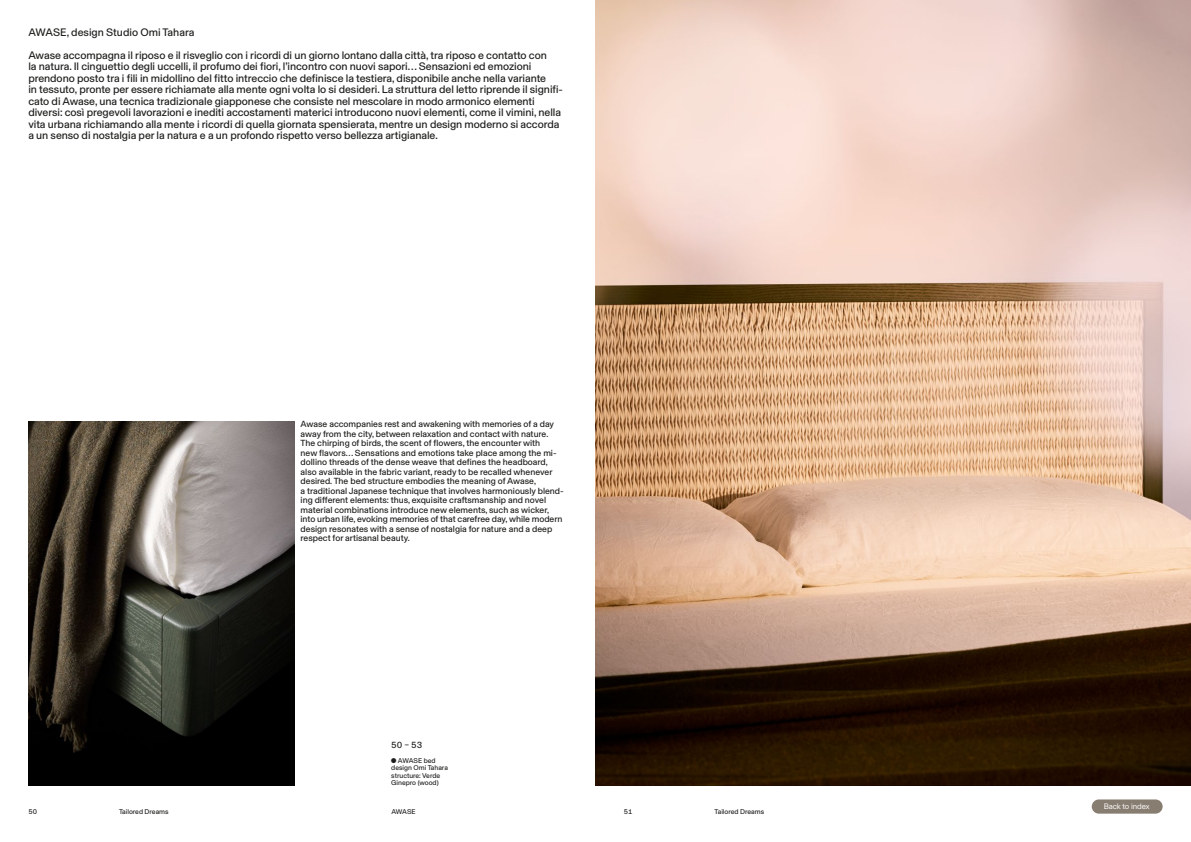
<style>
.page{position:relative;width:1191px;height:842px;background:#fff}
.page>*{position:absolute;margin:0;border:0;box-sizing:border-box;transform-origin:0 0}
.t1{font:11px/11.5px "Basel Grotesk";letter-spacing:-.005em;color:#1d1d1b}
.t2{font:9px/9.5px "Basel Grotesk";color:#1d1d1b}
.t3{font:8px "Basel Grotesk";letter-spacing:-.01em;color:#fff}
.t4{font:7px/7.5px "Basel Grotesk";color:#1d1d1b}
</style>
<div class="page">
<img style="left:28px;top:421px;width:267px;height:364px">
<img style="left:595px;top:0;width:596px;height:785px">
<div style="left:1091px;top:799px;width:71px;height:15px;background:#887d71;border-radius:7px"></div>
<p class="t1" style="left:28px;top:20px;width:520px;line-height:23px">AWASE, design Studio Omi Tahara<br>Awase accompagna il riposo e il risveglio con i ricordi di un giorno lontano dalla città, tra riposo e contatto con</p>
<p class="t1" style="left:28px;top:60px;width:536px">la natura. Il cinguettio degli uccelli, il profumo dei fiori, l’incontro con nuovi sapori… Sensazioni ed emozioni prendono posto tra i fili in midollino del fitto intreccio che definisce la testiera, disponibile anche nella variante<br>in tessuto, pronte per essere richiamate alla mente ogni volta lo si desideri. La struttura del letto riprende il signifi&shy;cato di Awase, una tecnica tradizionale giapponese che consiste nel mescolare in modo armonico elementi diversi: così pregevoli lavorazioni e inediti accostamenti materici introducono nuovi elementi, come il vimini, nella vita urbana richiamando alla mente i ricordi di quella giornata spensierata, mentre un design moderno si accorda a un senso di nostalgia per la natura e a un profondo rispetto verso bellezza artigianale.</p>
<p class="t2" style="left:300px;top:419px;width:265px">Awase accompanies rest and awakening with memories of a day away from the city, between relaxation and contact with nature.<br>The chirping of birds, the scent of flowers, the encounter with<br>new flavors… Sensations and emotions take place among the mi&shy;dollino threads of the dense weave that defines the headboard, also available in the fabric variant, ready to be recalled whenever desired. The bed structure embodies the meaning of Awase,<br>a traditional Japanese technique that involves harmoniously blend&shy;ing different elements: thus, exquisite craftsmanship and novel material combinations introduce new elements, such as wicker, into urban life, evoking memories of that carefree day, while modern design resonates with a sense of nostalgia for nature and a deep respect for artisanal beauty.</p>
<p class="t2" style="left:391px;top:739px;width:32px">50 – 53</p>
<p class="t4" style="left:391px;top:756px;width:58px">⚫ AWASE bed design Omi Tahara structure: Verde<br>Ginepro (wood)</p>
<p class="t4" style="left:28px;top:807px;width:10px">50</p>
<p class="t4" style="left:119px;top:807px;width:51px">Tailored Dreams</p>
<p class="t4" style="left:391px;top:807px;width:26px">AWASE</p>
<p class="t4" style="left:624px;top:807px;width:10px">51</p>
<p class="t4" style="left:714px;top:807px;width:51px">Tailored Dreams</p>
<p class="t3" style="left:1103px;top:801px;width:47px">Back to index</p>
</div>
